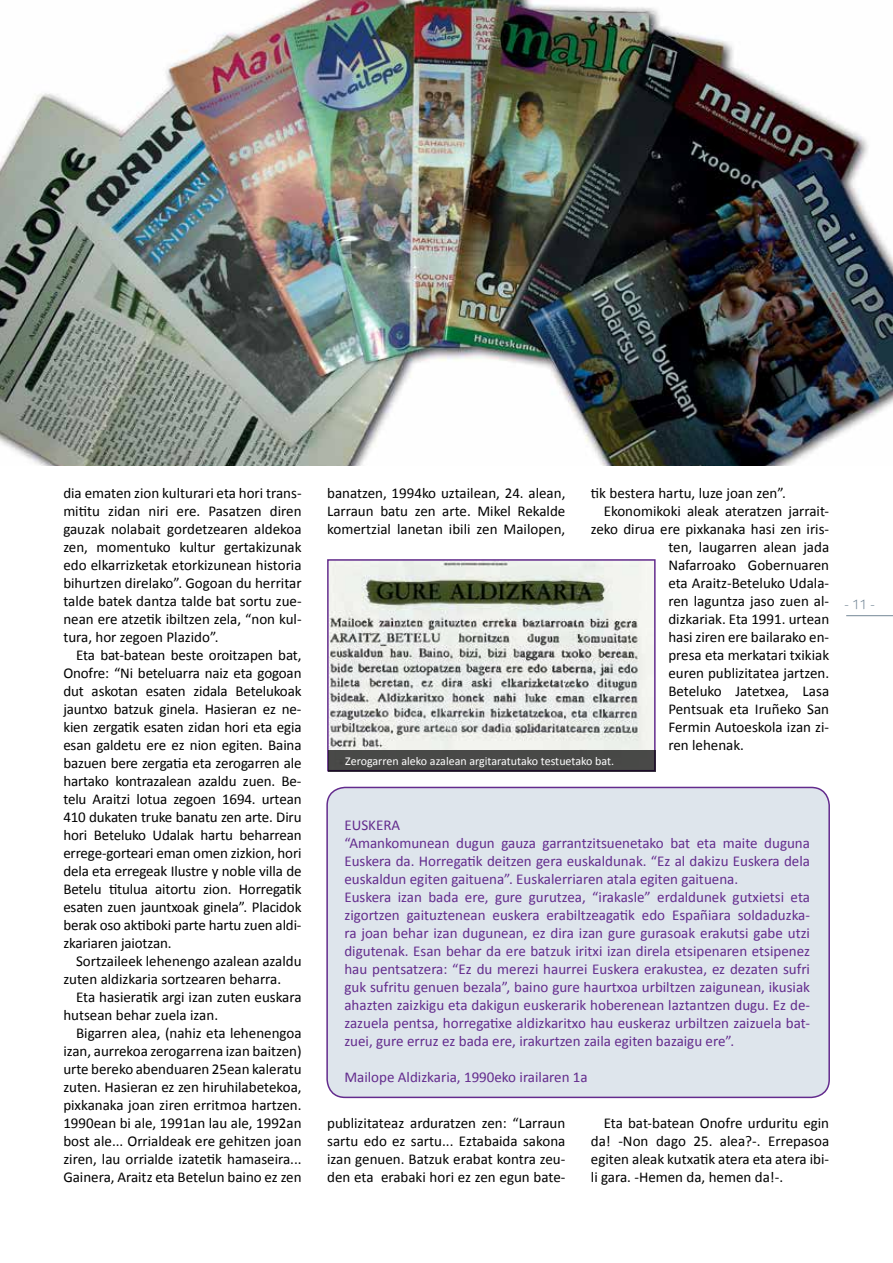
<style>
.page{position:relative;width:893px;height:1263px;background:#fff}
.page>*{position:absolute;margin:0;border:0;box-sizing:border-box;transform-origin:0 0}
.t1{font:15px/18px "Calibri";color:#000;text-align:justify}
.t2{font:15px/18px "Calibri";color:#632b8d}
.t3{font:13.5px "Kabel IT Cby BT";color:#748797}
.t4{font:12px "Calibri";color:#fff}
</style>
<div class="page">
<hr style="left:846px;top:615px;width:47px;height:1px;background:#748797">
<img style="left:330px;top:562px;width:323px;height:188px">
<div style="left:327px;top:559px;width:329px;height:212px;border:2px solid #632b8d"></div>
<div style="left:328px;top:750px;width:328px;height:21px;background:#484947"></div>
<div style="left:327px;top:787px;width:502px;height:310px;background:#dee5ec;border-radius:18px"></div>
<div style="left:326px;top:787px;width:504px;height:311px;border:2px solid #632b8d;border-radius:18px"></div>
<img style="left:0;top:0;width:893px;height:466px">
<p class="t1" style="left:63px;top:484px;width:240px">dia ematen zion kulturari eta hori trans&shy;mititu zidan niri ere. Pasatzen diren gauzak nolabait gordetzearen aldekoa zen, momentuko kultur gertakizunak edo elkarrizketak etorkizunean historia bihurtzen direlako”. Gogoan du herritar talde batek dantza talde bat sortu zue&shy;nean ere atzetik ibiltzen zela, “non kul&shy;tura, hor zegoen Plazido”.</p>
<p class="t1" style="left:63px;top:646px;width:240px;text-indent:13px">Eta bat-batean beste oroitzapen bat, Onofre: “Ni beteluarra naiz eta gogoan dut askotan esaten zidala Betelukoak jauntxo batzuk ginela. Hasieran ez ne&shy;kien zergatik esaten zidan hori eta egia esan galdetu ere ez nion egiten. Baina bazuen bere zergatia eta zerogarren ale hartako kontrazalean azaldu zuen. Be&shy;telu Araitzi lotua zegoen 1694. urtean 410 dukaten truke banatu zen arte. Diru hori Beteluko Udalak hartu beharrean errege-gorteari eman omen zizkion, hori dela eta erregeak Ilustre y noble villa de Betelu titulua aitortu zion. Horregatik esaten zuen jauntxoak ginela”. Placidok berak oso aktiboki parte hartu zuen aldi&shy;zkariaren jaiotzan.</p>
<p class="t1" style="left:63px;top:952px;width:240px;text-indent:13px">Sortzaileek lehenengo azalean azaldu zuten aldizkaria sortzearen beharra.</p>
<p class="t1" style="left:63px;top:988px;width:240px;text-indent:13px">Eta hasieratik argi izan zuten euskara hutsean behar zuela izan.</p>
<p class="t1" style="left:63px;top:1024px;width:240px;text-indent:13px">Bigarren alea, (nahiz eta lehenengoa izan, aurrekoa zerogarrena izan baitzen) urte bereko abenduaren 25ean kaleratu zuten. Hasieran ez zen hiruhilabetekoa, pixkanaka joan ziren erritmoa hartzen.<br>1990ean bi ale, 1991an lau ale, 1992an bost ale... Orrialdeak ere gehitzen joan ziren, lau orrialde izatetik hamaseira...<br>Gainera, Araitz eta Betelun baino ez zen</p>
<p class="t1" style="left:327px;top:484px;width:240px">banatzen, 1994ko uztailean, 24. alean, Larraun batu zen arte. Mikel Rekalde komertzial lanetan ibili zen Mailopen,</p>
<p class="t1" style="left:591px;top:484px;width:197px">tik bestera hartu, luze joan zen”.</p>
<p class="t1" style="left:604px;top:502px;width:227px">Ekonomikoki aleak ateratzen jarrait-</p>
<p class="t1" style="left:591px;top:520px;width:240px">zeko dirua ere pixkanaka hasi zen iris-</p>
<p class="t1" style="left:668px;top:538px;width:162px">ten, laugarren alean jada</p>
<p class="t1" style="left:668px;top:556px;width:162px">Nafarroako Gobernuaren</p>
<p class="t1" style="left:668px;top:574px;width:162px">eta Araitz-Beteluko Udala-</p>
<p class="t1" style="left:668px;top:592px;width:162px">ren laguntza jaso zuen al-</p>
<p class="t1" style="left:668px;top:610px;width:162px">dizkariak. Eta 1991. urtean</p>
<p class="t1" style="left:668px;top:628px;width:162px">hasi ziren ere bailarako en-</p>
<p class="t1" style="left:668px;top:646px;width:162px">presa eta merkatari txikiak</p>
<p class="t1" style="left:668px;top:664px;width:162px">euren publizitatea jartzen.</p>
<p class="t1" style="left:668px;top:682px;width:162px">Beteluko Jatetxea, Lasa</p>
<p class="t1" style="left:668px;top:700px;width:162px">Pentsuak eta Iruñeko San</p>
<p class="t1" style="left:668px;top:718px;width:162px">Fermin Autoeskola izan zi-</p>
<p class="t1" style="left:668px;top:736px;width:77px">ren lehenak.</p>
<p class="t4" style="left:345px;top:753px;width:270px">Zerogarren aleko azalean argitaratutako testuetako bat.</p>
<p class="t3" style="left:844px;top:596px;width:32px">- 11 -</p>
<p class="t2" style="left:344px;top:816px;width:467px">EUSKERA<br>“Amankomunean dugun gauza garrantzitsuenetako bat eta maite duguna Euskera da. Horregatik deitzen gera euskaldunak. “Ez al dakizu Euskera dela euskaldun egiten gaituena”. Euskalerriaren atala egiten gaituena.<br>Euskera izan bada ere, gure gurutzea, “irakasle” erdaldunek gutxietsi eta zigortzen gaituztenean euskera erabiltzeagatik edo Españiara soldaduzka&shy;ra joan behar izan dugunean, ez dira izan gure gurasoak erakutsi gabe utzi digutenak. Esan behar da ere batzuk iritxi izan direla etsipenaren etsipenez hau pentsatzera: “Ez du merezi haurrei Euskera erakustea, ez dezaten sufri guk sufritu genuen bezala”, baino gure haurtxoa urbiltzen zaigunean, ikusiak ahazten zaizkigu eta dakigun euskerarik hoberenean laztantzen dugu. Ez de&shy;zazuela pentsa, horregatixe aldizkaritxo hau euskeraz urbiltzen zaizuela bat&shy;zuei, gure erruz ez bada ere, irakurtzen zaila egiten bazaigu ere”.</p>
<p class="t2" style="left:344px;top:1068px;width:245px">Mailope Aldizkaria, 1990eko irailaren 1a</p>
<p class="t1" style="left:327px;top:1114px;width:240px">publizitateaz arduratzen zen: “Larraun sartu edo ez sartu... Eztabaida sakona izan genuen. Batzuk erabat kontra zeu&shy;den eta erabaki hori ez zen egun bate-</p>
<p class="t1" style="left:591px;top:1114px;width:240px;text-indent:13px">Eta bat-batean Onofre urduritu egin da! -Non dago 25. alea?-. Errepasoa egiten aleak kutxatik atera eta atera ibi&shy;li gara. -Hemen da, hemen da!-.</p>
</div>
